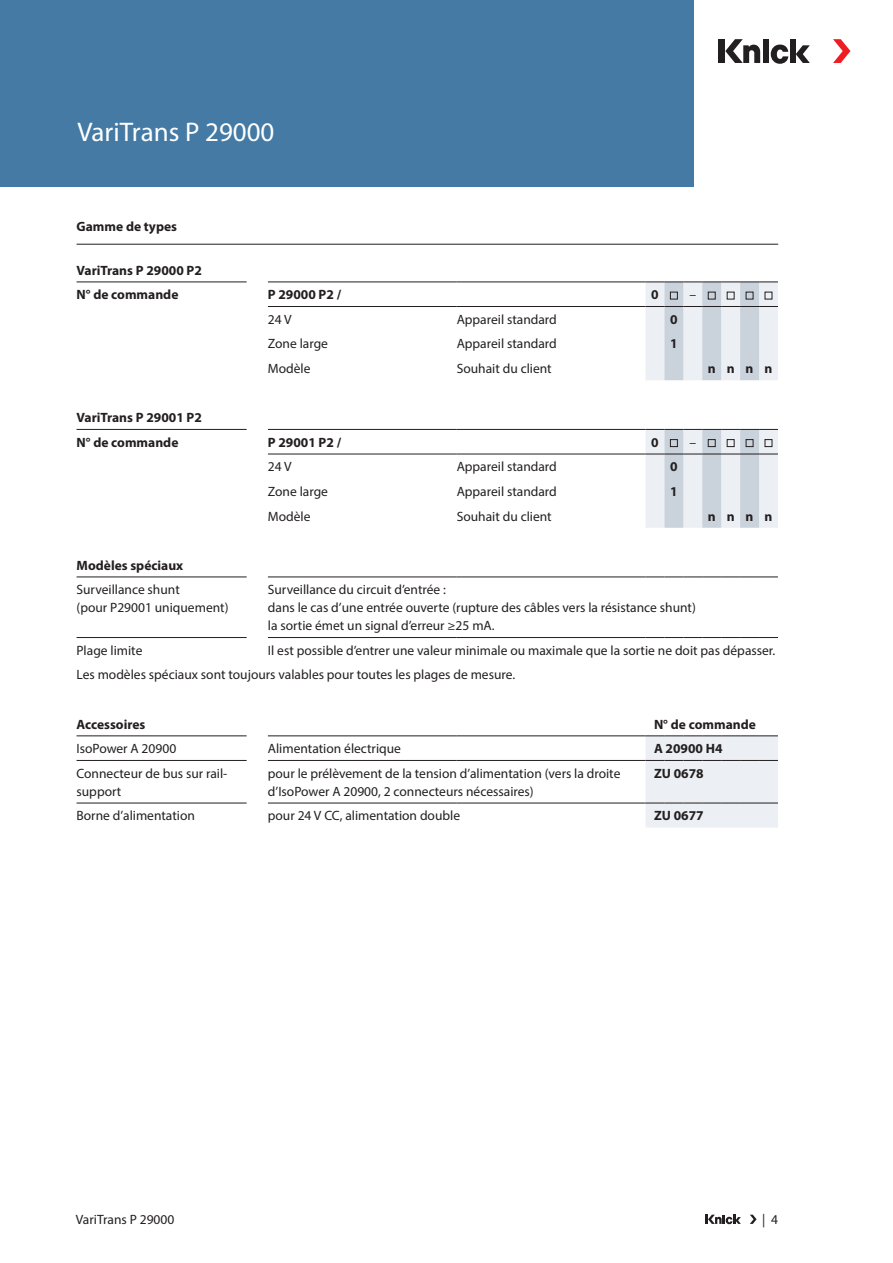
<style>
.page{position:relative;width:893px;height:1263px;background:#fff}
.page>*{position:absolute;margin:0;border:0;box-sizing:border-box;transform-origin:0 0}
.Headline{font:27px "Myriad Pro";color:#fff}
.Tabelle{font:13.5px/18px "Myriad Pro";color:#231f20}
.Tabelle-2{font:700 13.5px "Myriad Pro";color:#231f20}
.Tabelle_Headline{font:700 13.5px "Myriad Pro";color:#231f20}
</style>
<div class="page">
<div style="left:0;top:0;width:693px;height:187px;background:#447aa4"></div>
<div style="left:719px;top:39px;width:6px;height:24px;background:#231f20"></div>
<div style="left:790px;top:39px;width:6px;height:24px;background:#231f20"></div>
<svg style="left:796px;top:45px;width:14px;height:18px"></svg>
<svg style="left:833px;top:39px;width:17px;height:24px"></svg>
<svg style="left:725px;top:39px;width:63px;height:25px"></svg>
<svg style="left:750px;top:1215px;width:7px;height:9px"></svg>
<svg style="left:705px;top:1215px;width:36px;height:9px"></svg>
<hr style="left:77px;top:244px;width:701px;height:1px;background:#231f20">
<svg style="left:645px;top:576px;width:133px;height:252px"></svg>
<hr style="left:77px;top:577px;width:170px;height:1px;background:#231f20">
<hr style="left:77px;top:637px;width:170px;height:1px;background:#231f20">
<hr style="left:268px;top:577px;width:189px;height:1px;background:#231f20">
<hr style="left:457px;top:577px;width:188px;height:1px;background:#231f20">
<svg style="left:645px;top:577px;width:133px;height:1px"></svg>
<hr style="left:268px;top:637px;width:189px;height:1px;background:#231f20">
<hr style="left:457px;top:637px;width:188px;height:1px;background:#231f20">
<svg style="left:645px;top:637px;width:133px;height:1px"></svg>
<hr style="left:77px;top:736px;width:170px;height:1px;background:#231f20">
<hr style="left:77px;top:760px;width:170px;height:1px;background:#231f20">
<hr style="left:77px;top:803px;width:170px;height:1px;background:#231f20">
<hr style="left:268px;top:736px;width:189px;height:1px;background:#231f20">
<hr style="left:457px;top:736px;width:188px;height:1px;background:#231f20">
<svg style="left:645px;top:736px;width:133px;height:1px"></svg>
<hr style="left:268px;top:760px;width:189px;height:1px;background:#231f20">
<hr style="left:457px;top:760px;width:188px;height:1px;background:#231f20">
<svg style="left:645px;top:760px;width:133px;height:1px"></svg>
<hr style="left:268px;top:803px;width:189px;height:1px;background:#231f20">
<hr style="left:457px;top:803px;width:188px;height:1px;background:#231f20">
<svg style="left:645px;top:803px;width:133px;height:1px"></svg>
<hr style="left:77px;top:282px;width:170px;height:1px;background:#231f20">
<hr style="left:268px;top:282px;width:189px;height:1px;background:#231f20">
<hr style="left:457px;top:282px;width:188px;height:1px;background:#231f20">
<hr style="left:268px;top:306px;width:189px;height:1px;background:#231f20">
<hr style="left:457px;top:306px;width:188px;height:1px;background:#231f20">
<hr style="left:268px;top:454px;width:189px;height:1px;background:#231f20">
<hr style="left:457px;top:454px;width:188px;height:1px;background:#231f20">
<hr style="left:77px;top:429px;width:170px;height:1px;background:#231f20">
<hr style="left:268px;top:429px;width:189px;height:1px;background:#231f20">
<hr style="left:457px;top:429px;width:188px;height:1px;background:#231f20">
<svg style="left:645px;top:282px;width:133px;height:246px"></svg>
<div style="left:670px;top:292px;width:8px;height:7px;border:1px solid #231f20"></div>
<div style="left:708px;top:292px;width:7px;height:7px;border:1px solid #231f20"></div>
<div style="left:670px;top:439px;width:8px;height:8px;border:1px solid #231f20"></div>
<div style="left:708px;top:439px;width:7px;height:8px;border:1px solid #231f20"></div>
<div style="left:727px;top:439px;width:7px;height:8px;border:1px solid #231f20"></div>
<div style="left:746px;top:439px;width:7px;height:8px;border:1px solid #231f20"></div>
<div style="left:765px;top:439px;width:7px;height:8px;border:1px solid #231f20"></div>
<p class="Headline" style="left:77px;top:115px;width:199px">VariTrans P 29000</p>
<p class="Tabelle_Headline" style="left:77px;top:218px;width:102px">Gamme de types</p>
<p class="Tabelle-2" style="left:77px;top:261px;width:127px">VariTrans P 29000 P2</p>
<p class="Tabelle-2" style="left:77px;top:286px;width:103px">N° de commande</p>
<p class="Tabelle-2" style="left:268px;top:286px;width:75px">P 29000 P2 /</p>
<p class="Tabelle-2" style="left:651px;top:286px;width:9px">0</p>
<p class="Tabelle" style="left:689px;top:286px;width:8px">–</p>
<p class="Tabelle" style="left:268px;top:310px;width:25px">24 V</p>
<p class="Tabelle" style="left:457px;top:310px;width:102px">Appareil standard</p>
<p class="Tabelle-2" style="left:670px;top:310px;width:9px">0</p>
<p class="Tabelle" style="left:268px;top:335px;width:62px">Zone large</p>
<p class="Tabelle" style="left:457px;top:335px;width:102px">Appareil standard</p>
<p class="Tabelle-2" style="left:670px;top:335px;width:9px">1</p>
<p class="Tabelle" style="left:268px;top:359px;width:44px">Modèle</p>
<p class="Tabelle" style="left:457px;top:359px;width:97px">Souhait du client</p>
<p class="Tabelle-2" style="left:708px;top:360px;width:9px">n</p>
<p class="Tabelle-2" style="left:727px;top:360px;width:9px">n</p>
<p class="Tabelle-2" style="left:746px;top:360px;width:9px">n</p>
<p class="Tabelle-2" style="left:764px;top:360px;width:9px">n</p>
<p class="Tabelle-2" style="left:77px;top:409px;width:127px">VariTrans P 29001 P2</p>
<p class="Tabelle-2" style="left:77px;top:433px;width:103px">N° de commande</p>
<p class="Tabelle-2" style="left:268px;top:433px;width:75px">P 29001 P2 /</p>
<p class="Tabelle-2" style="left:651px;top:433px;width:9px">0</p>
<p class="Tabelle" style="left:689px;top:433px;width:8px">–</p>
<p class="Tabelle" style="left:268px;top:458px;width:25px">24 V</p>
<p class="Tabelle" style="left:457px;top:458px;width:102px">Appareil standard</p>
<p class="Tabelle-2" style="left:670px;top:458px;width:9px">0</p>
<p class="Tabelle" style="left:268px;top:482px;width:62px">Zone large</p>
<p class="Tabelle" style="left:457px;top:482px;width:102px">Appareil standard</p>
<p class="Tabelle-2" style="left:670px;top:483px;width:9px">1</p>
<p class="Tabelle" style="left:268px;top:507px;width:44px">Modèle</p>
<p class="Tabelle" style="left:457px;top:507px;width:97px">Souhait du client</p>
<p class="Tabelle-2" style="left:708px;top:507px;width:9px">n</p>
<p class="Tabelle-2" style="left:727px;top:507px;width:9px">n</p>
<p class="Tabelle-2" style="left:746px;top:507px;width:9px">n</p>
<p class="Tabelle-2" style="left:764px;top:507px;width:9px">n</p>
<p class="Tabelle-2" style="left:77px;top:556px;width:108px">Modèles spéciaux</p>
<p class="Tabelle" style="left:77px;top:580px;width:153px">Surveillance shunt<br>(pour P29001 uniquement)</p>
<p class="Tabelle" style="left:268px;top:580px;width:429px">Surveillance du circuit d’entrée :<br>dans le cas d’une entrée ouverte (rupture des câbles vers la résistance shunt) la sortie émet un signal d’erreur ≥25 mA.</p>
<p class="Tabelle" style="left:77px;top:641px;width:67px">Plage limite</p>
<p class="Tabelle" style="left:268px;top:641px;width:509px">Il est possible d’entrer une valeur minimale ou maximale que la sortie ne doit pas dépasser.</p>
<p class="Tabelle" style="left:77px;top:666px;width:440px">Les modèles spéciaux sont toujours valables pour toutes les plages de mesure.</p>
<p class="Tabelle-2" style="left:77px;top:715px;width:70px">Accessoires</p>
<p class="Tabelle-2" style="left:654px;top:715px;width:103px">N° de commande</p>
<p class="Tabelle" style="left:77px;top:739px;width:101px">IsoPower A 20900</p>
<p class="Tabelle" style="left:268px;top:739px;width:135px">Alimentation électrique</p>
<p class="Tabelle-2" style="left:654px;top:740px;width:70px">A 20900 H4</p>
<p class="Tabelle" style="left:77px;top:764px;width:152px">Connecteur de bus sur rail&shy;support</p>
<p class="Tabelle" style="left:268px;top:764px;width:354px">pour le prélèvement de la tension d’alimentation (vers la droite d’IsoPower A 20900, 2 connecteurs nécessaires)</p>
<p class="Tabelle-2" style="left:654px;top:764px;width:51px">ZU 0678</p>
<p class="Tabelle" style="left:77px;top:807px;width:120px">Borne d’alimentation</p>
<p class="Tabelle" style="left:268px;top:807px;width:194px">pour 24 V CC, alimentation double</p>
<p class="Tabelle-2" style="left:654px;top:807px;width:51px">ZU 0677</p>
<p class="Tabelle" style="left:76px;top:1210px;width:100px">VariTrans P 29000</p>
<p class="Tabelle" style="left:762px;top:1210px;width:17px">| 4</p>
</div>
